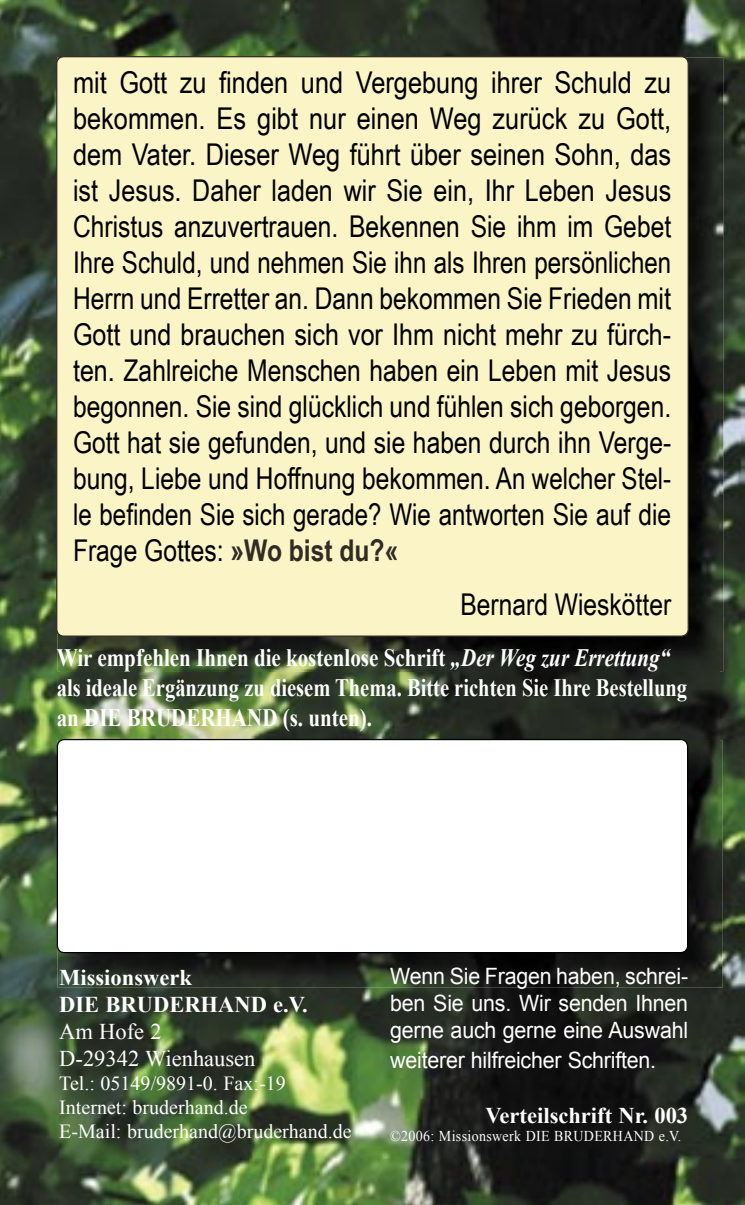
<style>
.page{position:relative;width:745px;height:1205px;background:#fff}
.page>*{position:absolute;margin:0;border:0;box-sizing:border-box;transform-origin:0 0}
.t1{font:30px/36px "Arial Narrow";color:#000;text-align:justify}
.t2{font:700 25px/30px "Times New Roman";color:#fff;scale:.84 1}
.t3{font:22.5px/27px "Arial";letter-spacing:-.01em;color:#fff;text-align:justify;scale:.95 1}
.t4{font:700 22.5px/27px "Times New Roman";color:#fff}
.t5{font:22.5px/27px "Times New Roman";color:#fff}
.t6{font:20px/24px "Times New Roman";color:#fff}
.t7{font:15px "Times New Roman";letter-spacing:.025em;color:#fff;scale:.93 1}
.s1{font-weight:700;color:#322b24}
.s2{font-style:italic}
</style>
<div class="page">
<img style="left:0;top:0;width:744px;height:1205px">
<img style="left:57px;top:57px;width:665px;height:614px">
<div style="left:56px;top:56px;width:632px;height:581px;background:#faf4c6"></div>
<img style="left:60px;top:651px;width:659px;height:89px">
<img style="left:58px;top:740px;width:663px;height:248px">
<svg style="left:57px;top:739px;width:630px;height:214px"></svg>
<p class="t1" style="left:73px;top:64px;width:599px">mit Gott zu finden und Vergebung ihrer Schuld zu bekommen. Es gibt nur einen Weg zurück zu Gott, dem Vater. Dieser Weg führt über seinen Sohn, das ist Jesus. Daher laden wir Sie ein, Ihr Leben Jesus Christus anzuvertrauen. Bekennen Sie ihm im Gebet Ihre Schuld, und nehmen Sie ihn als Ihren persönlichen Herrn und Erretter an. Dann bekommen Sie Frieden mit Gott und brauchen sich vor Ihm nicht mehr zu fürch&shy;ten. Zahlreiche Menschen haben ein Leben mit Jesus begonnen. Sie sind glücklich und fühlen sich geborgen.<br>Gott hat sie gefunden, und sie haben durch ihn Verge&shy;bung, Liebe und Hoffnung bekommen. An welcher Stel&shy;le befinden Sie sich gerade? Wie antworten Sie auf die Frage Gottes: <span class="s1">»Wo bist du?«</span></p>
<p class="t1" style="left:460px;top:586px;width:212px">Bernard Wieskötter</p>
<p class="t2" style="left:57px;top:642px;width:751px">Wir empfehlen Ihnen die kostenlose Schrift <span class="s2">„Der Weg zur Errettung“ </span>als ideale Ergänzung zu diesem Thema. Bitte richten Sie Ihre Bestellung an DIE BRUDERHAND (s. unten).</p>
<p class="t4" style="left:59px;top:963px;width:250px">Missionswerk<br>DIE BRUDERHAND e.V.</p>
<p class="t5" style="left:59px;top:1018px;width:198px">Am Hofe 2<br>D-29342 Wienhausen</p>
<p class="t6" style="left:59px;top:1071px;width:294px">Tel.: 05149/9891-0. Fax:-19<br>Internet: bruderhand.de<br>E-Mail: bruderhand@bruderhand.de</p>
<p class="t3" style="left:390px;top:963px;width:315px">Wenn Sie Fragen haben, schrei&shy;ben Sie uns. Wir senden Ihnen gerne auch gerne eine Auswahl</p>
<p class="t3" style="left:390px;top:1047px;width:281px">weiterer hilfreicher Schriften.</p>
<p class="t4" style="left:485px;top:1101px;width:204px">Verteilschrift Nr. 003</p>
<p class="t7" style="left:390px;top:1126px;width:314px">©2006: Missionswerk DIE BRUDERHAND e.V.</p>
</div>
